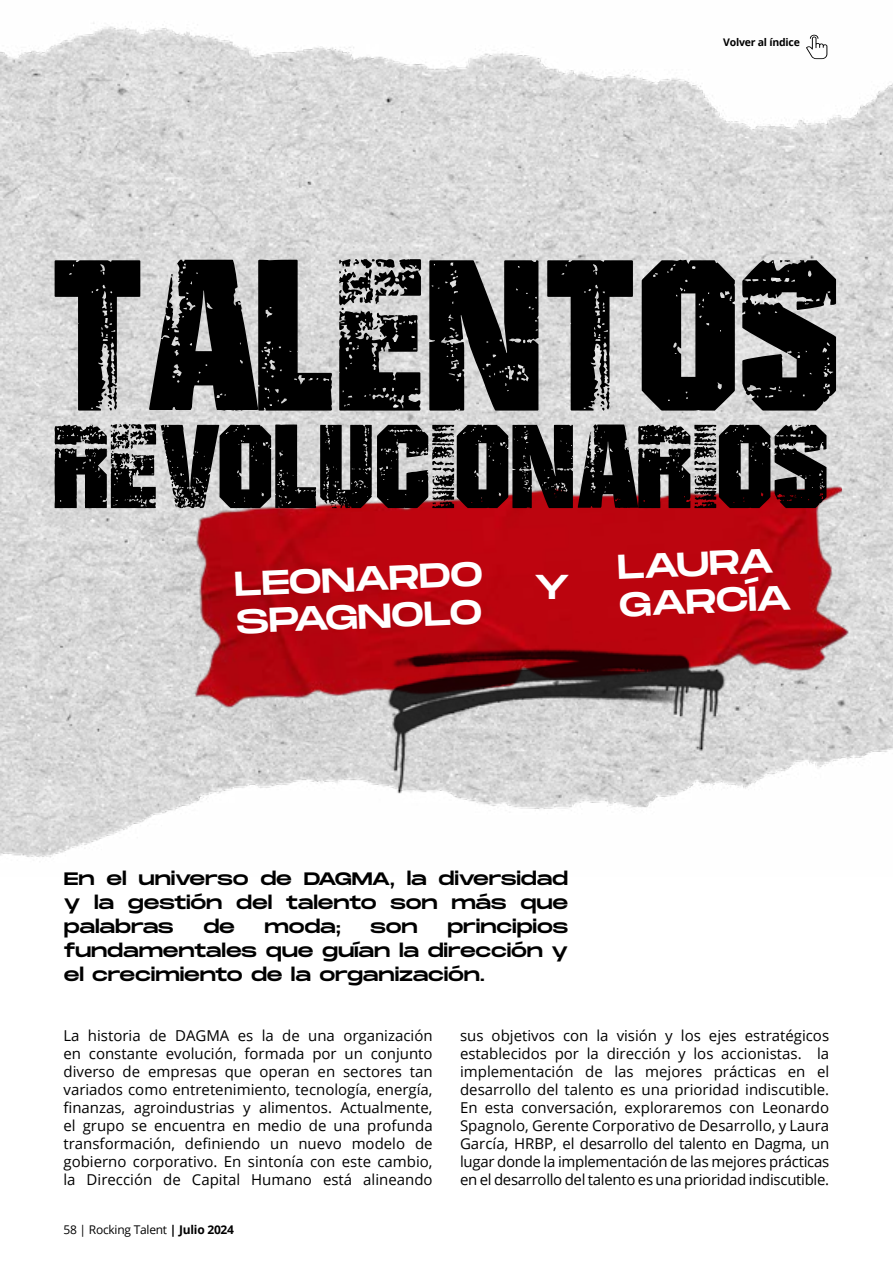
<style>
.page{position:relative;width:893px;height:1263px;background:#fff}
.page>*{position:absolute;margin:0;border:0;box-sizing:border-box;transform-origin:0 0}
.t1{font:292.5px "BADGRUNGE";color:#000}
.t2{font:162px "BADGRUNGE";color:#000}
.t3{font:34.5px/37.5px "Monument Extended";color:#fff}
.t4{font:18px/24px "Monument Extended";letter-spacing:-.01em;color:#000;text-align:justify}
.t5{font:15px/18px "Open Sans";letter-spacing:-.01em;color:#000;text-align:justify}
.t6{font:12px "Open Sans";letter-spacing:-.02em;color:#000}
.t7{font:700 10.5px "Open Sans";letter-spacing:-.02em;color:#000}
.s1{font-weight:700}
</style>
<div class="page">
<img style="left:0;top:22px;width:893px;height:836px">
<img style="left:182px;top:466px;width:670px;height:254px">
<img style="left:361px;top:631px;width:368px;height:175px">
<svg style="left:806px;top:35px;width:21px;height:24px"></svg>
<p class="t7" style="left:723px;top:35px;width:78px">Volver al índice</p>
<h1 class="t1" style="left:55px;top:138px;width:790px">Talentos</h1>
<h2 class="t2" style="left:55px;top:357px;width:777px">Revolucionarios</h2>
<h3 class="t3" style="left:234px;top:564px;width:250px;rotate:-2deg">LEONARDO<br>SPAGNOLO</h3>
<h3 class="t3" style="left:617px;top:547px;width:158px;rotate:-2deg">LAURA</h3>
<h3 class="t3" style="left:534px;top:568px;width:37px">Y</h3>
<h3 class="t3" style="left:618px;top:584px;width:174px;rotate:-2deg">GARCÍA</h3>
<p class="t4" style="left:64px;top:866px;width:506px">En el universo de DAGMA, la diversidad y la gestión del talento son más que palabras</p>
<p class="t4" style="left:64px;top:914px;width:506px;text-indent:384px">principios fundamentales que guían la dirección y el crecimiento de la organización.</p>
<p class="t4" style="left:203px;top:914px;width:33px">de</p>
<p class="t4" style="left:265px;top:914px;width:78px">moda;</p>
<p class="t4" style="left:370px;top:914px;width:49px">son</p>
<p class="t5" style="left:63px;top:1026px;width:371px">La historia de DAGMA es la de una organización en constante evolución, formada por un conjunto diverso de empresas que operan en sectores tan variados como entretenimiento, tecnología, energía, finanzas, agroindustrias y alimentos. Actualmente, el grupo se encuentra en medio de una profunda transformación, definiendo un nuevo modelo de gobierno corporativo. En sintonía con este cambio, la Dirección de Capital Humano está alineando</p>
<p class="t5" style="left:460px;top:1026px;width:371px">sus objetivos con la visión y los ejes estratégicos establecidos por la dirección y los accionistas. la implementación de las mejores prácticas en el desarrollo del talento es una prioridad indiscutible.<br>En esta conversación, exploraremos con Leonardo Spagnolo, Gerente Corporativo de Desarrollo, y Laura García, HRBP, el desarrollo del talento en Dagma, un lugar donde la implementación de las mejores prácticas en el desarrollo del talento es una prioridad indiscutible.</p>
<p class="t6" style="left:63px;top:1221px;width:172px">58 | Rocking Talent <span class="s1">| Julio 2024</span></p>
</div>
